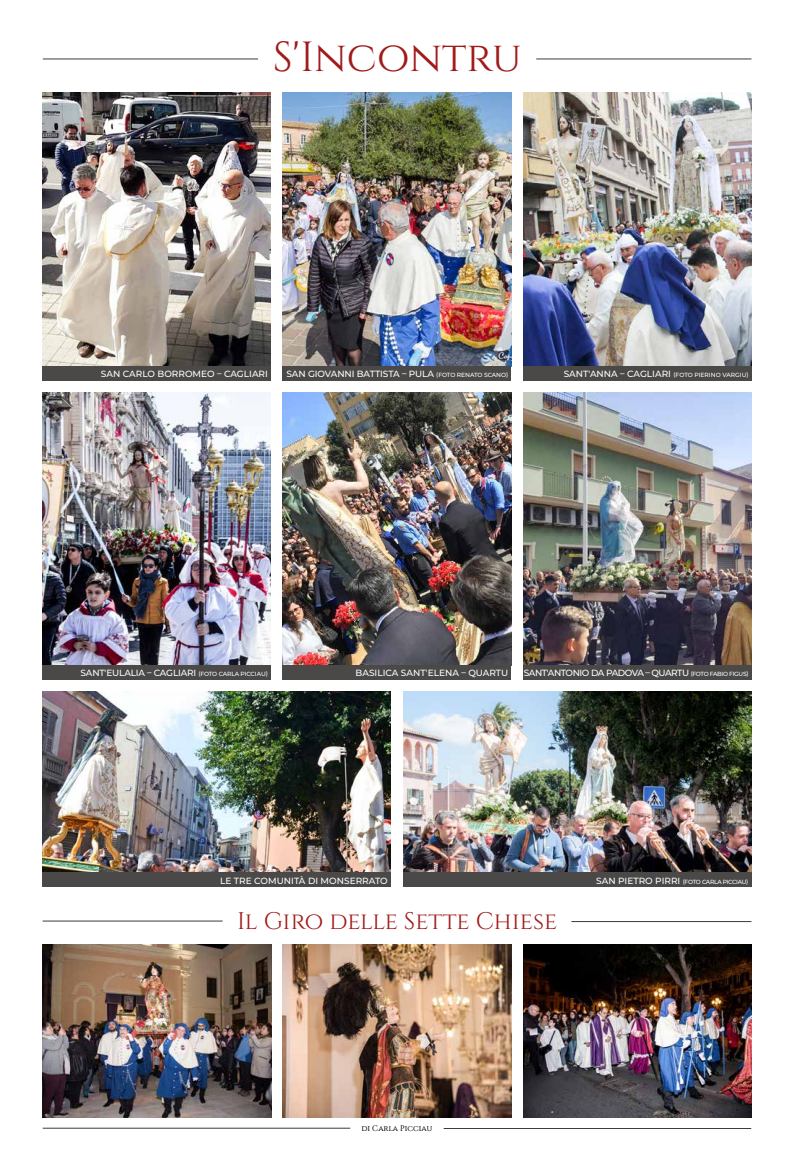
<style>
.page{position:relative;width:794px;height:1163px;background:#fff}
.page>*{position:absolute;margin:0;border:0;box-sizing:border-box;transform-origin:0 0}
.t1{font:42px "Cinzel";color:#a11a1a}
.t2{font:24px "Cinzel";color:#a11a1a}
.t3{font:500 9px "Montserrat";letter-spacing:-.01em;color:#fff}
.t4{font:500 9px "Montserrat";letter-spacing:-.05em;color:#fff}
.t5{font:8px "Constantine";color:#000}
.t6{font:500 6px "Montserrat";color:#fff}
.t7{font:500 6px "Montserrat";letter-spacing:-.06em;color:#fff}
.s1{font-size:6px}
.s2{font-size:9px}
</style>
<div class="page">
<img style="left:43px;top:93px;width:228px;height:273px">
<img style="left:523px;top:93px;width:228px;height:273px">
<img style="left:283px;top:93px;width:228px;height:273px">
<div style="left:43px;top:366px;width:228px;height:14px;background:#4a4948"></div>
<div style="left:283px;top:366px;width:228px;height:14px;background:#4a4948"></div>
<div style="left:523px;top:366px;width:228px;height:14px;background:#4a4948"></div>
<img style="left:43px;top:392px;width:228px;height:273px">
<img style="left:523px;top:392px;width:228px;height:273px">
<img style="left:283px;top:392px;width:228px;height:273px">
<div style="left:43px;top:665px;width:228px;height:14px;background:#4a4948"></div>
<div style="left:283px;top:665px;width:228px;height:14px;background:#4a4948"></div>
<div style="left:523px;top:665px;width:228px;height:14px;background:#4a4948"></div>
<img style="left:43px;top:691px;width:348px;height:181px">
<img style="left:403px;top:691px;width:348px;height:181px">
<img style="left:43px;top:944px;width:228px;height:172px">
<img style="left:283px;top:944px;width:228px;height:172px">
<img style="left:523px;top:944px;width:228px;height:172px">
<div style="left:42px;top:872px;width:349px;height:14px;background:#4a4948"></div>
<div style="left:403px;top:872px;width:348px;height:14px;background:#4a4948"></div>
<hr style="left:571px;top:920px;width:180px;height:1px;background:#3c3c3b">
<hr style="left:43px;top:920px;width:180px;height:1px;background:#3c3c3b">
<hr style="left:43px;top:1127px;width:307px;height:1px;background:#3c3c3b">
<hr style="left:444px;top:1127px;width:307px;height:1px;background:#3c3c3b">
<hr style="left:536px;top:58px;width:215px;height:1px;background:#3c3c3b">
<hr style="left:43px;top:58px;width:215px;height:1px;background:#3c3c3b">
<h1 class="t1" style="left:273px;top:33px;width:250px">S'Incontru</h1>
<p class="t3" style="left:101px;top:367px;width:168px">SAN CARLO BORROMEO – CAGLIARI</p>
<p class="t3" style="left:286px;top:367px;width:223px">SAN GIOVANNI BATTISTA – PULA <span class="s1">(FOTO RENATO SCANO)</span></p>
<p class="t6" style="left:563px;top:370px;width:186px"><span class="s2">SANT'ANNA – CAGLIARI</span> (FOTO PIERINO VARGIU)</p>
<p class="t3" style="left:80px;top:666px;width:189px">SANT'EULALIA – CAGLIARI <span class="s1">(FOTO CARLA PICCIAU)</span></p>
<p class="t3" style="left:356px;top:666px;width:154px">BASILICA SANT'ELENA – QUARTU</p>
<p class="t4" style="left:524px;top:666px;width:226px">SANT'ANTONIO DA PADOVA – QUARTU <span class="s1">(FOTO FABIO FIGUS)</span></p>
<p class="t3" style="left:220px;top:873px;width:169px">LE TRE COMUNITÀ DI MONSERRATO</p>
<p class="t7" style="left:596px;top:877px;width:154px"><span class="s2">SAN PIETRO PIRRI</span> (FOTO CARLA PICCIAU)</p>
<h2 class="t2" style="left:237px;top:907px;width:322px">Il Giro delle Sette Chiese</h2>
<p class="t5" style="left:361px;top:1123px;width:72px">di Carla Picciau</p>
</div>
